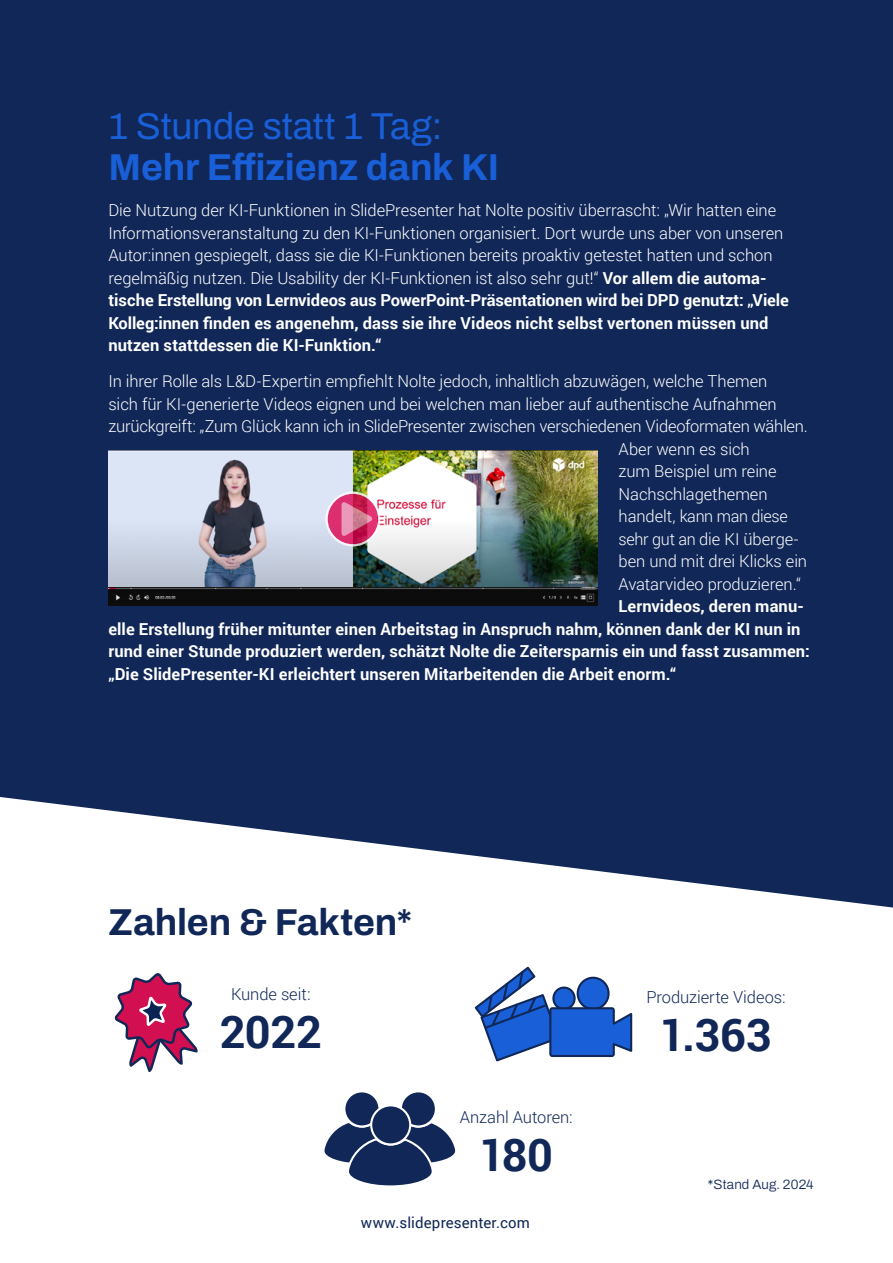
<style>
.page{position:relative;width:893px;height:1263px;background:#fff}
.page>*{position:absolute;margin:0;border:0;box-sizing:border-box;transform-origin:0 0}
.t1{font:700 45px "Roboto";letter-spacing:-.01em;color:#102757}
.t2{font:700 37.5px "Archivo";letter-spacing:-.005em;color:#195fd7}
.t3{font:37.5px "Archivo";letter-spacing:-.005em;color:#195fd7}
.t4{font:700 37.5px "Archivo";letter-spacing:-.005em;color:#102757}
.t5{font:300 16.5px/22.5px "Roboto";letter-spacing:-.005em;color:#fff}
.t6{font:700 16.5px/22.5px "Roboto";letter-spacing:.005em;color:#fff}
.t7{font:300 16.5px "Roboto";letter-spacing:-.005em;color:#102757}
.t8{font:15px "Roboto";letter-spacing:.01em;color:#102757}
.t9{font:300 13.5px "Archivo";letter-spacing:.01em;color:#102757}
.s1{font-weight:700}
</style>
<div class="page">
<div style="left:0;top:0;width:893px;height:907px;background:#102757"></div>
<svg style="left:114px;top:973px;width:84px;height:99px"></svg>
<svg style="left:474px;top:966px;width:159px;height:96px"></svg>
<div style="left:344px;top:1091px;width:35px;height:35px;background:#102757;border-radius:50%"></div>
<div style="left:343px;top:1090px;width:37px;height:37px;border:2px solid #fff;border-radius:50%"></div>
<div style="left:401px;top:1091px;width:35px;height:35px;background:#102757;border-radius:50%"></div>
<div style="left:400px;top:1090px;width:37px;height:37px;border:2px solid #fff;border-radius:50%"></div>
<svg style="left:324px;top:1119px;width:132px;height:67px"></svg>
<div style="left:371px;top:1105px;width:39px;height:39px;background:#102757;border-radius:50%"></div>
<div style="left:370px;top:1104px;width:41px;height:41px;border:2px solid #fff;border-radius:50%"></div>
<img style="left:108px;top:450px;width:489px;height:155px">
<svg style="left:327px;top:493px;width:52px;height:52px"></svg>
<div style="left:326px;top:492px;width:54px;height:54px;border:2px solid #fff;border-radius:50%"></div>
<svg style="left:340px;top:501px;width:34px;height:34px"></svg>
<h2 class="t3" style="left:108px;top:99px;width:336px">1 Stunde statt 1 Tag:</h2>
<h2 class="t2" style="left:108px;top:139px;width:392px">Mehr Effizienz dank KI</h2>
<p class="t5" style="left:108px;top:199px;width:682px">Die Nutzung der KI-Funktionen in SlidePresenter hat Nolte positiv überrascht: „Wir hatten eine Informationsveranstaltung zu den KI-Funktionen organisiert. Dort wurde uns aber von unseren Autor:innen gespiegelt, dass sie die KI-Funktionen bereits proaktiv getestet hatten und schon regelmäßig nutzen. Die Usability der KI-Funktionen ist also sehr gut!“ <span class="s1">Vor allem die automa&shy;tische Erstellung von Lernvideos aus PowerPoint-Präsentationen wird bei DPD genutzt: „Viele Kolleg:innen finden es angenehm, dass sie ihre Videos nicht selbst vertonen müssen und nutzen stattdessen die KI-Funktion.“</span></p>
<p class="t5" style="left:108px;top:370px;width:660px">In ihrer Rolle als L&amp;D-Expertin empfiehlt Nolte jedoch, inhaltlich abzuwägen, welche Themen</p>
<p class="t5" style="left:108px;top:392px;width:670px">sich für KI-generierte Videos eignen und bei welchen man lieber auf authentische Aufnahmen</p>
<p class="t5" style="left:108px;top:415px;width:701px">zurückgreift: „Zum Glück kann ich in SlidePresenter zwischen verschiedenen Videoformaten wählen.</p>
<p class="t5" style="left:619px;top:437px;width:133px">Aber wenn es sich</p>
<p class="t5" style="left:619px;top:460px;width:159px">zum Beispiel um reine</p>
<p class="t5" style="left:619px;top:482px;width:150px">Nachschlagethemen</p>
<p class="t5" style="left:619px;top:505px;width:171px">handelt, kann man diese</p>
<p class="t5" style="left:619px;top:527px;width:181px">sehr gut an die KI überge-</p>
<p class="t5" style="left:619px;top:550px;width:190px">ben und mit drei Klicks ein</p>
<p class="t5" style="left:619px;top:572px;width:184px">Avatarvideo produzieren.“</p>
<p class="t6" style="left:108px;top:594px;width:703px;text-indent:510px">Lernvideos, deren manu&shy;elle Erstellung früher mitunter einen Arbeitstag in Anspruch nahm, können dank der KI nun in rund einer Stunde produziert werden, schätzt Nolte die Zeitersparnis ein und fasst zusammen: „Die SlidePresenter-KI erleichtert unseren Mitarbeitenden die Arbeit enorm.“</p>
<h2 class="t4" style="left:108px;top:894px;width:305px">Zahlen &amp; Fakten*</h2>
<p class="t7" style="left:231px;top:983px;width:81px">Kunde seit:</p>
<h1 class="t1" style="left:220px;top:1000px;width:104px">2022</h1>
<p class="t7" style="left:460px;top:1105px;width:114px">Anzahl Autoren:</p>
<h1 class="t1" style="left:479px;top:1123px;width:75px">180</h1>
<p class="t8" style="left:361px;top:1212px;width:171px">www.slidepresenter.com</p>
<p class="t7" style="left:646px;top:985px;width:141px">Produzierte Videos:</p>
<h1 class="t1" style="left:660px;top:1003px;width:114px">1.363</h1>
<p class="t9" style="left:708px;top:1174px;width:107px">*Stand Aug. 2024</p>
</div>
